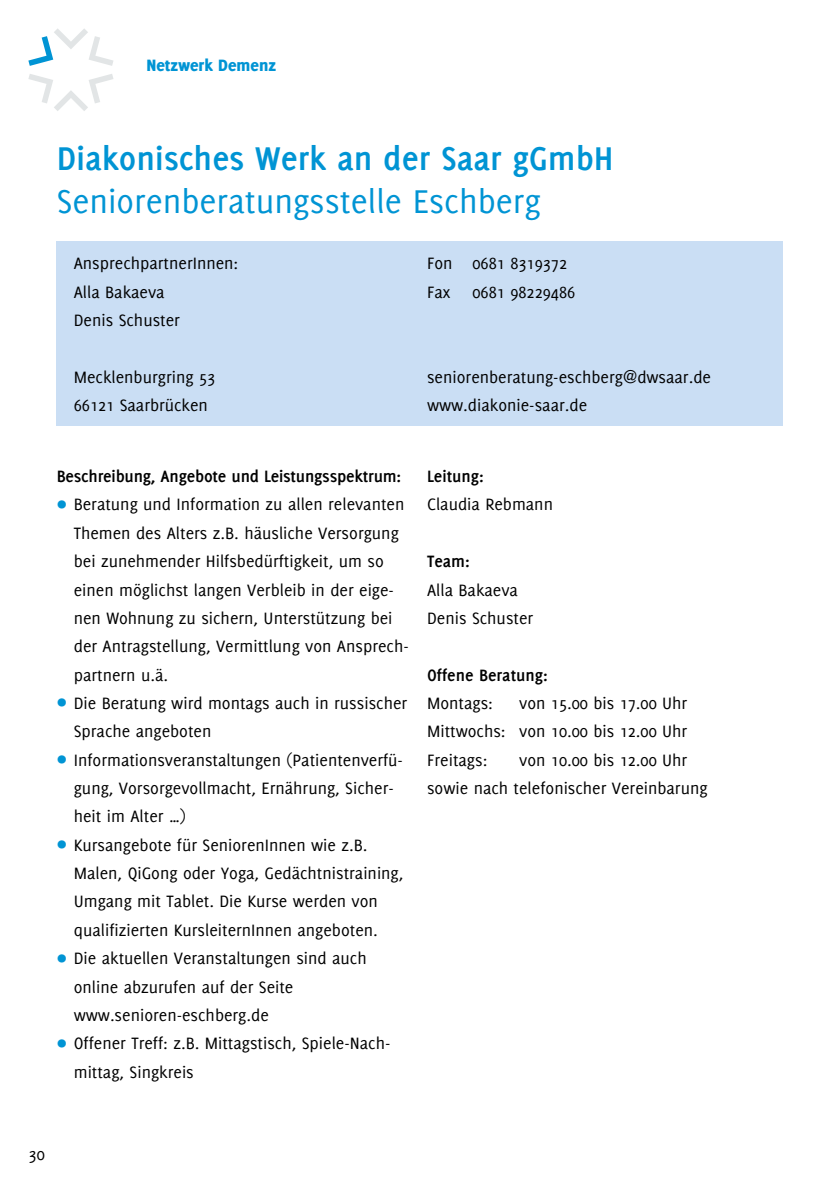
<style>
.page{position:relative;width:840px;height:1191px;background:#fff}
.page>*{position:absolute;margin:0;border:0;box-sizing:border-box;transform-origin:0 0}
.Headline_18_pt_Ressortfarbe{font:36px/42.6px "Delicious";color:#0094d4}
.Fließtext_9_pt_normal_schwarz{font:18px/28.4px "Delicious";color:#000}
.Fließtext_9pt_fett_schwarz{font:700 18px "Delicious";letter-spacing:-.01em;color:#000}
.t1{font:800 18px "Delicious";color:#0094d4}
.s1{font-weight:700}
.s2{font-size:24px;color:#0094d4}
</style>
<div class="page">
<svg style="left:28px;top:28px;width:85px;height:38px"></svg>
<svg style="left:28px;top:74px;width:85px;height:37px"></svg>
<div style="left:57px;top:241px;width:725px;height:184px;background:#cadef4"></div>
<p class="t1" style="left:146px;top:54px;width:131px">Netzwerk Demenz</p>
<p class="Headline_18_pt_Ressortfarbe" style="left:57px;top:137px;width:558px"><span class="s1">Diakonisches Werk an der Saar gGmbH<br></span>Seniorenberatungsstelle Eschberg</p>
<p class="Fließtext_9_pt_normal_schwarz" style="left:74px;top:249px;width:166px">AnsprechpartnerInnen:</p>
<p class="Fließtext_9_pt_normal_schwarz" style="left:74px;top:277px;width:92px">Alla Bakaeva</p>
<p class="Fließtext_9_pt_normal_schwarz" style="left:74px;top:306px;width:108px">Denis Schuster</p>
<p class="Fließtext_9_pt_normal_schwarz" style="left:74px;top:362px;width:143px">Mecklenburgring 53</p>
<p class="Fließtext_9_pt_normal_schwarz" style="left:74px;top:391px;width:136px">66121 Saarbrücken</p>
<p class="Fließtext_9_pt_normal_schwarz" style="left:427px;top:249px;width:141px">Fon 0681 8319372</p>
<p class="Fließtext_9_pt_normal_schwarz" style="left:427px;top:277px;width:149px">Fax 0681 98229486</p>
<p class="Fließtext_9_pt_normal_schwarz" style="left:427px;top:362px;width:285px">seniorenberatung-eschberg@dwsaar.de</p>
<p class="Fließtext_9_pt_normal_schwarz" style="left:427px;top:391px;width:161px">www.diakonie-saar.de</p>
<p class="Fließtext_9pt_fett_schwarz" style="left:57px;top:466px;width:346px">Beschreibung, Angebote und Leistungsspektrum:</p>
<p class="Fließtext_9_pt_normal_schwarz" style="left:74px;top:490px;width:336px;text-indent:-17px"><span class="s2">•</span> Beratung und Information zu allen relevanten Themen des Alters z.B. häusliche Versorgung bei zunehmender Hilfsbedürftigkeit, um so einen möglichst langen Verbleib in der eige&shy;nen Wohnung zu sichern, Unterstützung bei der Antragstellung, Vermittlung von Ansprech&shy;partnern u.ä.</p>
<p class="Fließtext_9_pt_normal_schwarz" style="left:74px;top:688px;width:335px;text-indent:-17px"><span class="s2">•</span> Die Beratung wird montags auch in russischer<br>Sprache angeboten</p>
<p class="Fließtext_9_pt_normal_schwarz" style="left:74px;top:745px;width:330px;text-indent:-17px"><span class="s2">•</span> Informationsveranstaltungen (Patientenverfü&shy;gung, Vorsorgevollmacht, Ernährung, Sicher&shy;heit im Alter …)</p>
<p class="Fließtext_9_pt_normal_schwarz" style="left:74px;top:830px;width:331px;text-indent:-17px"><span class="s2">•</span> Kursangebote für SeniorenInnen wie z.B.<br>Malen, QiGong oder Yoga, Gedächtnistraining, Umgang mit Tablet. Die Kurse werden von qualifizierten KursleiternInnen angeboten.</p>
<p class="Fließtext_9_pt_normal_schwarz" style="left:74px;top:943px;width:294px;text-indent:-17px"><span class="s2">•</span> Die aktuellen Veranstaltungen sind auch online abzurufen auf der Seite www.senioren-eschberg.de</p>
<p class="Fließtext_9_pt_normal_schwarz" style="left:74px;top:1028px;width:318px;text-indent:-17px"><span class="s2">•</span> Offener Treff: z.B. Mittagstisch, Spiele-Nach&shy;mittag, Singkreis</p>
<p class="Fließtext_9pt_fett_schwarz" style="left:427px;top:466px;width:58px">Leitung:</p>
<p class="Fließtext_9_pt_normal_schwarz" style="left:427px;top:490px;width:127px">Claudia Rebmann</p>
<p class="Fließtext_9pt_fett_schwarz" style="left:427px;top:551px;width:44px">Team:</p>
<p class="Fließtext_9_pt_normal_schwarz" style="left:427px;top:575px;width:92px">Alla Bakaeva</p>
<p class="Fließtext_9_pt_normal_schwarz" style="left:427px;top:603px;width:108px">Denis Schuster</p>
<p class="Fließtext_9pt_fett_schwarz" style="left:427px;top:664px;width:122px">Offene Beratung:</p>
<p class="Fließtext_9_pt_normal_schwarz" style="left:427px;top:688px;width:67px">Montags:</p>
<p class="Fließtext_9_pt_normal_schwarz" style="left:519px;top:688px;width:169px">von 15.00 bis 17.00 Uhr</p>
<p class="Fließtext_9_pt_normal_schwarz" style="left:427px;top:717px;width:261px">Mittwochs: von 10.00 bis 12.00 Uhr</p>
<p class="Fließtext_9_pt_normal_schwarz" style="left:427px;top:745px;width:62px">Freitags:</p>
<p class="Fließtext_9_pt_normal_schwarz" style="left:519px;top:745px;width:169px">von 10.00 bis 12.00 Uhr</p>
<p class="Fließtext_9_pt_normal_schwarz" style="left:427px;top:773px;width:282px">sowie nach telefonischer Vereinbarung</p>
<p class="Fließtext_9_pt_normal_schwarz" style="left:28px;top:1139px;width:18px">30</p>
</div>
